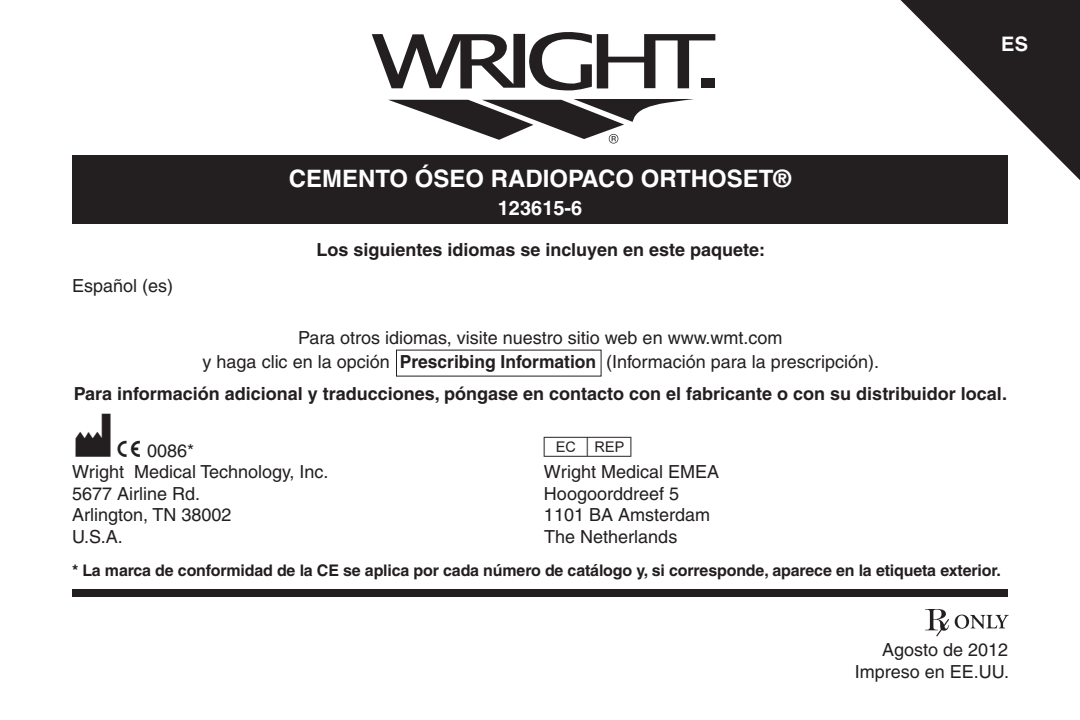
<style>
.page{position:relative;width:1080px;height:720px;background:#fff}
.page>*{position:absolute;margin:0;border:0;box-sizing:border-box;transform-origin:0 0}
.t1{font:48px "mdd en 980";color:#231f20}
._1st_Heading_6_HB{font:700 24px "Helvetica";color:#fff}
._2nd_Heading_5_HB{font:700 20px "Helvetica";color:#fff}
.Mst_Head_2{font:700 20px "Helvetica";color:#fff}
.t2{font:18px "Helvetica";color:#231f20}
.t3{font:700 18px "Helvetica";color:#231f20}
.t4{font:700 16px "Helvetica";letter-spacing:-.01em;color:#231f20}
.s1{font-weight:700}
.s2{font-family:"mdd en 980"}
</style>
<div class="page">
<svg style="left:372px;top:32px;width:343px;height:59px"></svg>
<div style="left:701px;top:79px;width:14px;height:9px;background:#231f20"></div>
<svg style="left:388px;top:99px;width:306px;height:45px"></svg>
<div style="left:72px;top:156px;width:936px;height:68px;background:#231f20"></div>
<svg style="left:925px;top:609px;width:24px;height:28px"></svg>
<svg style="left:955px;top:615px;width:54px;height:14px"></svg>
<div style="left:72px;top:590px;width:936px;height:7px;background:#231f20"></div>
<svg style="left:901px;top:0;width:179px;height:180px;fill:#231f20"></svg>
<p class="t2" style="left:72px;top:275px;width:103px">Español (es)</p>
<p class="_1st_Heading_6_HB" style="left:289px;top:163px;width:504px">CEMENTO ÓSEO RADIOPACO ORTHOSET®</p>
<p class="_2nd_Heading_5_HB" style="left:498px;top:195px;width:86px">123615-6</p>
<p class="t3" style="left:316px;top:239px;width:450px">Los siguientes idiomas se incluyen en este paquete:</p>
<p class="t2" style="left:298px;top:328px;width:486px">Para otros idiomas, visite nuestro sitio web en www.wmt.com</p>
<p class="t2" style="left:203px;top:352px;width:678px">y haga clic en la opción <span class="s1">Prescribing Information</span> (Información para la prescripción).</p>
<p class="Mst_Head_2" style="left:1001px;top:32px;width:29px">ES</p>
<p class="t3" style="left:74px;top:382px;width:935px">Para información adicional y traducciones, póngase en contacto con el fabricante o con su distribuidor local.</p>
<p class="t1" style="left:72px;top:412px;width:41px">M</p>
<p class="t2" style="left:117px;top:440px;width:79px"><span class="s2">C</span> 0086*</p>
<p class="t1" style="left:540px;top:412px;width:99px">P</p>
<p class="t2" style="left:72px;top:461px;width:258px">Wright Medical Technology, Inc.</p>
<p class="t2" style="left:544px;top:461px;width:177px">Wright Medical EMEA</p>
<p class="t2" style="left:72px;top:483px;width:130px">5677 Airline Rd.</p>
<p class="t2" style="left:544px;top:483px;width:137px">Hoogoorddreef 5</p>
<p class="t2" style="left:72px;top:505px;width:161px">Arlington, TN 38002</p>
<p class="t2" style="left:544px;top:505px;width:168px">1101 BA Amsterdam</p>
<p class="t2" style="left:72px;top:526px;width:52px">U.S.A.</p>
<p class="t2" style="left:544px;top:526px;width:135px">The Netherlands</p>
<p class="t4" style="left:72px;top:561px;width:931px">* La marca de conformidad de la CE se aplica por cada número de catálogo y, si corresponde, aparece en la etiqueta exterior.</p>
<p class="t2" style="left:882px;top:639px;width:128px">Agosto de 2012</p>
<p class="t2" style="left:855px;top:661px;width:156px">Impreso en EE.UU.</p>
</div>
